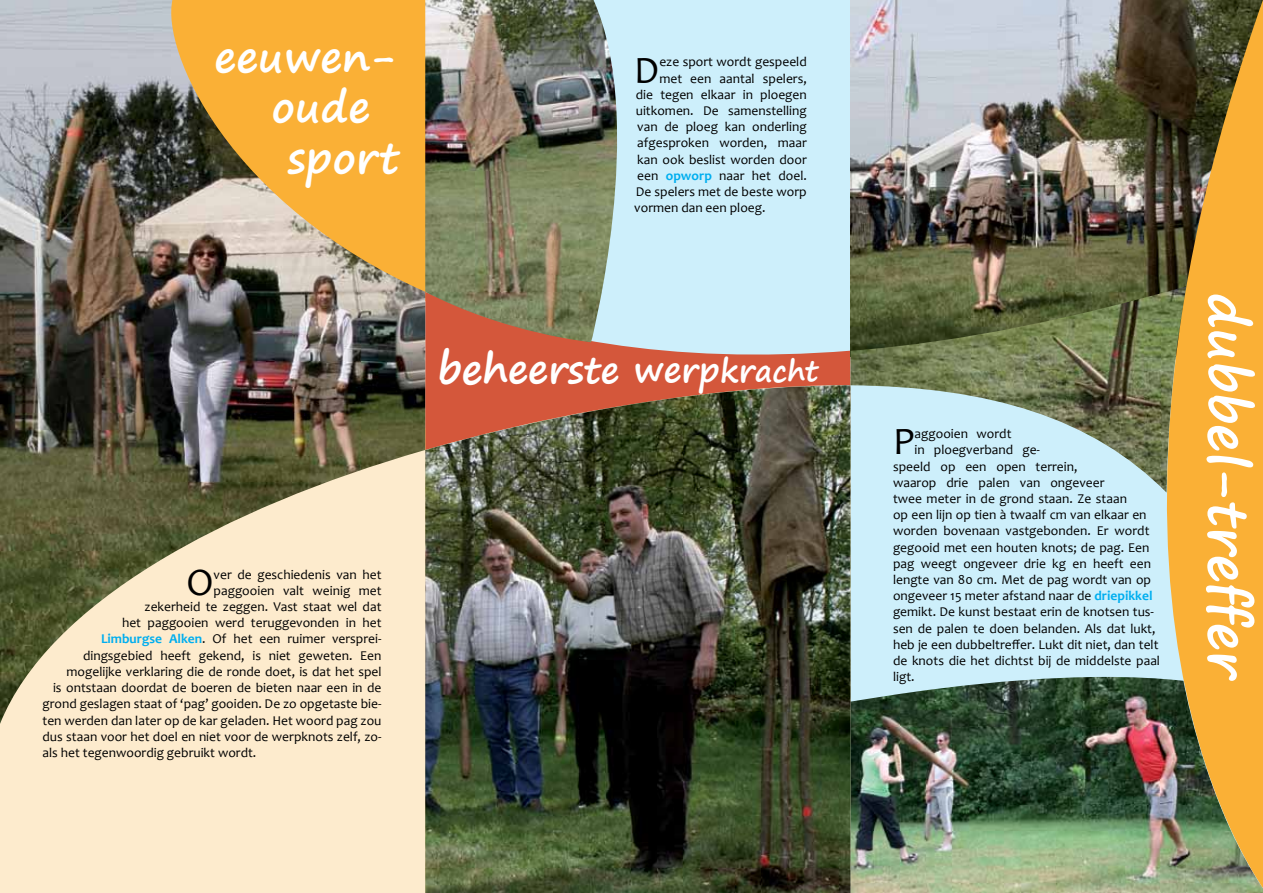
<style>
.page{position:relative;width:1263px;height:893px;background:#fff}
.page>*{position:absolute;margin:0;border:0;box-sizing:border-box;transform-origin:0 0}
.t1{font:700 54px "Segoe Print";color:#fff}
.t2{font:700 42px "Segoe Print";color:#fff}
.t3{font:700 40.5px "Segoe Print";color:#fff}
.t4{font:39px "Candara";color:#000}
.t5{font:13.5px "Candara";color:#000}
.s1{font-weight:700;color:#00aeef}
.s2{font-size:42px}
.s3{font-size:39px}
.s4{font-size:37.5px}
.s5{font-size:36px}
.s6{font-size:34.5px}
.s7{font-size:33px}
.s8{font-size:31.5px}
.s9{font-size:30px}
.s10{font-size:28.5px}
</style>
<div class="page">
<div style="left:850px;top:377px;width:413px;height:516px;background:#cdeffb"></div>
<div style="left:506px;top:0;width:344px;height:361px;background:#cdeffb"></div>
<svg style="left:425px;top:342px;width:425px;height:43px;background:#d36b54"></svg>
<img style="left:850px;top:677px;width:190px;height:216px">
<img style="left:850px;top:0;width:190px;height:286px">
<img style="left:850px;top:286px;width:190px;height:207px">
<img style="left:1040px;top:0;width:223px;height:893px">
<div style="left:0;top:428px;width:425px;height:465px;background:#fdebcd"></div>
<img style="left:425px;top:385px;width:425px;height:508px">
<img style="left:425px;top:0;width:193px;height:342px">
<img style="left:0;top:0;width:425px;height:724px">
<h2 class="t2" style="left:215px;top:18px;width:184px">eeuwen-</h2>
<h2 class="t2" style="left:272px;top:69px;width:100px">oude</h2>
<h2 class="t2" style="left:288px;top:119px;width:113px">sport</h2>
<h3 class="t4" style="left:634px;top:45px;width:27px">D</h3>
<p class="t5" style="left:659px;top:53px;width:149px">eze sport wordt gespeeld</p>
<p class="t5" style="left:659px;top:70px;width:149px">met een aantal spelers,</p>
<p class="t5" style="left:636px;top:86px;width:173px">die tegen elkaar in ploegen</p>
<p class="t5" style="left:636px;top:102px;width:173px">uitkomen. De samenstelling</p>
<p class="t5" style="left:637px;top:118px;width:171px">van de ploeg kan onderling</p>
<p class="t5" style="left:637px;top:134px;width:171px">afgesproken worden, maar</p>
<p class="t5" style="left:637px;top:151px;width:171px">kan ook beslist worden door</p>
<p class="t5" style="left:637px;top:167px;width:171px">een <span class="s1">opworp</span> naar het doel.</p>
<p class="t5" style="left:636px;top:183px;width:172px">De spelers met de beste worp</p>
<p class="t5" style="left:634px;top:199px;width:133px">vormen dan een ploeg.</p>
<h3 class="t3" style="left:437px;top:332px;width:383px"><span class="s2">b</span>eh<span class="s3">ee</span><span class="s4">rs</span><span class="s5">te</span> <span class="s6">we</span><span class="s7">rp</span><span class="s8">kr</span><span class="s9">ac</span><span class="s10">ht</span></h3>
<h3 class="t4" style="left:187px;top:558px;width:29px">O</h3>
<p class="t5" style="left:214px;top:566px;width:169px">ver de geschiedenis van het</p>
<p class="t5" style="left:214px;top:582px;width:169px">paggooien valt weinig met</p>
<p class="t5" style="left:145px;top:598px;width:238px">zekerheid te zeggen. Vast staat wel dat</p>
<p class="t5" style="left:122px;top:614px;width:261px">het paggooien werd teruggevonden in het</p>
<p class="t5" style="left:101px;top:631px;width:282px"><span class="s1">Limburgse Alken</span>. Of het een ruimer versprei-</p>
<p class="t5" style="left:83px;top:647px;width:300px">dingsgebied heeft gekend, is niet geweten. Een</p>
<p class="t5" style="left:67px;top:663px;width:316px">mogelijke verklaring die de ronde doet, is dat het spel</p>
<p class="t5" style="left:53px;top:679px;width:330px">is ontstaan doordat de boeren de bieten naar een in de</p>
<p class="t5" style="left:43px;top:695px;width:341px">grond geslagen staat of ‘pag’ gooiden. De zo opgetaste bie-</p>
<p class="t5" style="left:43px;top:712px;width:340px">ten werden dan later op de kar geladen. Het woord pag zou</p>
<p class="t5" style="left:43px;top:728px;width:340px">dus staan voor het doel en niet voor de werpknots zelf, zo-</p>
<p class="t5" style="left:43px;top:744px;width:215px">als het tegenwoordig gebruikt wordt.</p>
<h3 class="t4" style="left:893px;top:417px;width:23px">P</h3>
<p class="t5" style="left:914px;top:425px;width:98px">aggooien wordt</p>
<p class="t5" style="left:914px;top:442px;width:127px">in ploegverband ge-</p>
<p class="t5" style="left:893px;top:458px;width:186px">speeld op een open terrein,</p>
<p class="t5" style="left:893px;top:474px;width:213px">waarop drie palen van ongeveer</p>
<p class="t5" style="left:893px;top:490px;width:235px">twee meter in de grond staan. Ze staan</p>
<p class="t5" style="left:893px;top:506px;width:255px">op een lijn op tien à twaalf cm van elkaar en</p>
<p class="t5" style="left:893px;top:523px;width:258px">worden bovenaan vastgebonden. Er wordt</p>
<p class="t5" style="left:893px;top:539px;width:258px">gegooid met een houten knots; de pag. Een</p>
<p class="t5" style="left:893px;top:555px;width:260px">pag weegt ongeveer drie kg en heeft een</p>
<p class="t5" style="left:893px;top:571px;width:260px">lengte van 80 cm. Met de pag wordt van op</p>
<p class="t5" style="left:893px;top:587px;width:261px">ongeveer 15 meter afstand naar de <span class="s1">driepikkel</span></p>
<p class="t5" style="left:893px;top:604px;width:262px">gemikt. De kunst bestaat erin de knotsen tus-</p>
<p class="t5" style="left:893px;top:620px;width:264px">sen de palen te doen belanden. Als dat lukt,</p>
<p class="t5" style="left:893px;top:636px;width:267px">heb je een dubbeltreffer. Lukt dit niet, dan telt</p>
<p class="t5" style="left:893px;top:652px;width:269px">de knots die het dichtst bij de middelste paal</p>
<p class="t5" style="left:893px;top:668px;width:23px">ligt.</p>
<h1 class="t1" style="left:1277px;top:293px;width:389px;rotate:90deg">dubbel-treffer</h1>
</div>
